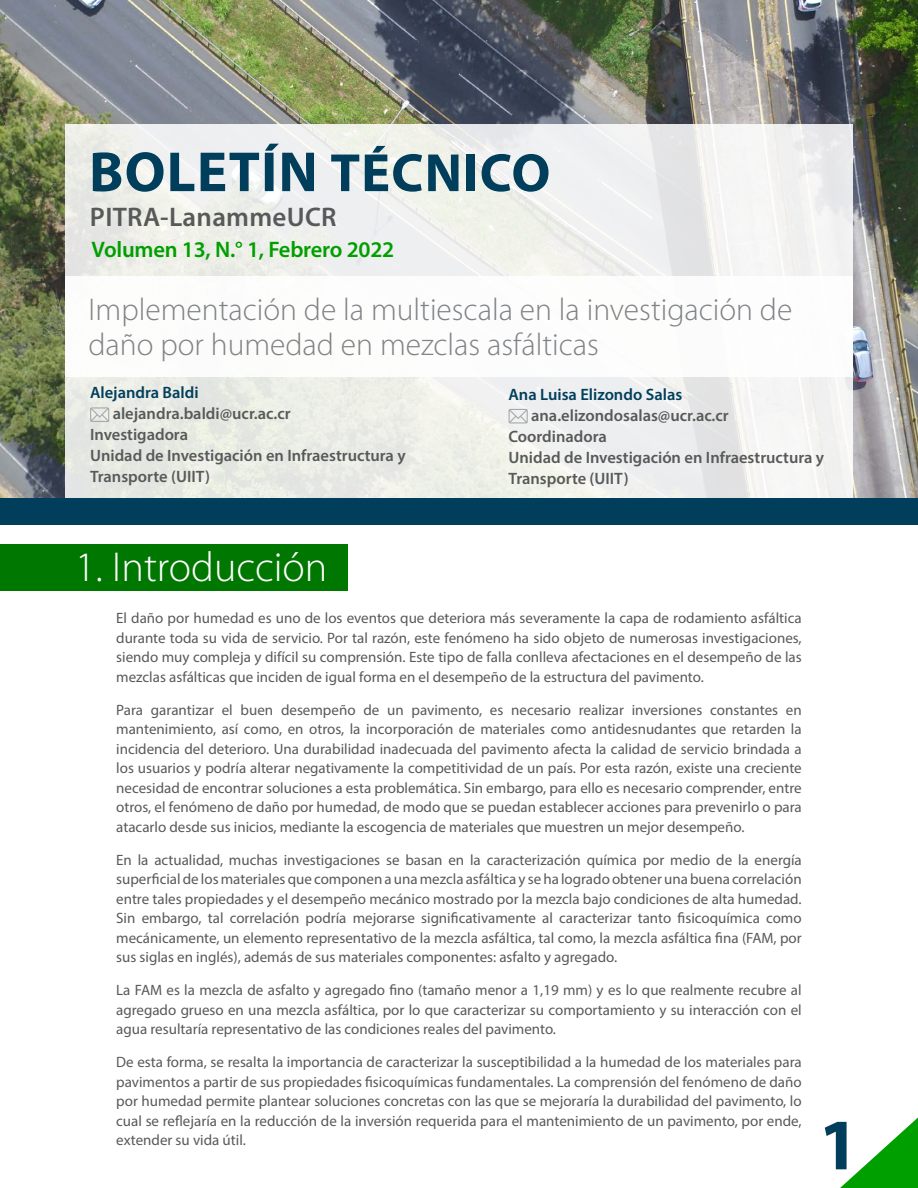
<style>
.page{position:relative;width:918px;height:1188px;background:#fff}
.page>*{position:absolute;margin:0;border:0;box-sizing:border-box;transform-origin:0 0}
.t1{font:700 73.05px "Myriad Pro";color:#003e5b}
.t2{font:700 57px "Myriad Pro";letter-spacing:.02em;color:#003e5b}
.t3{font:300 42px "Myriad Pro";color:#fff}
.t4{font:300 31.5px/34.5px "Myriad Pro";color:#808285}
.t5{font:600 27px "Myriad Pro";letter-spacing:.01em;color:#575a58}
.t6{font:600 22.5px "Myriad Pro";letter-spacing:-.01em;color:#009f00}
.t7{font:600 16.5px/21px "Myriad Pro";color:#575a58}
.t8{font:600 16.5px "Myriad Pro";color:#003e5b}
.t9{font:15px/19.5px "Myriad Pro";color:#575a58;text-align:justify}
.s1{font-size:54.3px}
</style>
<div class="page">
<svg style="left:840px;top:1118px;width:78px;height:70px"></svg>
<img style="left:0;top:0;width:918px;height:498px">
<svg style="left:65px;top:124px;width:788px;height:374px;fill:#eeefed"></svg>
<div style="left:65px;top:276px;width:788px;height:100px;background:#fff"></div>
<svg style="left:90px;top:407px;width:19px;height:15px"></svg>
<svg style="left:509px;top:409px;width:19px;height:15px"></svg>
<div style="left:0;top:498px;width:918px;height:27px;background:#003e5b"></div>
<div style="left:0;top:544px;width:348px;height:47px;background:#070"></div>
<h2 class="t2" style="left:89px;top:135px;width:463px">BOLETÍN <span class="s1">TÉCNICO</span></h2>
<h3 class="t5" style="left:90px;top:199px;width:248px">PITRA-LanammeUCR</h3>
<h3 class="t6" style="left:92px;top:235px;width:304px">Volumen 13, N.° 1, Febrero 2022</h3>
<h3 class="t4" style="left:88px;top:293px;width:705px">Implementación de la multiescala en la investigación de daño por humedad en mezclas asfálticas</h3>
<p class="t8" style="left:90px;top:382px;width:110px">Alejandra Baldi</p>
<p class="t7" style="left:90px;top:403px;width:317px;text-indent:23px">alejandra.baldi@ucr.ac.cr<br>Investigadora<br>Unidad de Investigación en Infraestructura y<br>Transporte (UIIT)</p>
<p class="t8" style="left:509px;top:383px;width:175px">Ana Luisa Elizondo Salas</p>
<p class="t7" style="left:509px;top:404px;width:317px;text-indent:23px">ana.elizondosalas@ucr.ac.cr<br>Coordinadora<br>Unidad de Investigación en Infraestructura y<br>Transporte (UIIT)</p>
<h3 class="t3" style="left:75px;top:544px;width:254px">1. Introducción</h3>
<p class="t9" style="left:116px;top:608px;width:687px">El daño por humedad es uno de los eventos que deteriora más severamente la capa de rodamiento asfáltica durante toda su vida de servicio. Por tal razón, este fenómeno ha sido objeto de numerosas investigaciones, siendo muy compleja y difícil su comprensión. Este tipo de falla conlleva afectaciones en el desempeño de las mezclas asfálticas que inciden de igual forma en el desempeño de la estructura del pavimento.</p>
<p class="t9" style="left:116px;top:700px;width:687px">Para garantizar el buen desempeño de un pavimento, es necesario realizar inversiones constantes en mantenimiento, así como, en otros, la incorporación de materiales como antidesnudantes que retarden la incidencia del deterioro. Una durabilidad inadecuada del pavimento afecta la calidad de servicio brindada a los usuarios y podría alterar negativamente la competitividad de un país. Por esta razón, existe una creciente necesidad de encontrar soluciones a esta problemática. Sin embargo, para ello es necesario comprender, entre otros, el fenómeno de daño por humedad, de modo que se puedan establecer acciones para prevenirlo o para atacarlo desde sus inicios, mediante la escogencia de materiales que muestren un mejor desempeño.</p>
<p class="t9" style="left:116px;top:850px;width:687px">En la actualidad, muchas investigaciones se basan en la caracterización química por medio de la energía superficial de los materiales que componen a una mezcla asfáltica y se ha logrado obtener una buena correlación entre tales propiedades y el desempeño mecánico mostrado por la mezcla bajo condiciones de alta humedad.<br>Sin embargo, tal correlación podría mejorarse significativamente al caracterizar tanto fisicoquímica como mecánicamente, un elemento representativo de la mezcla asfáltica, tal como, la mezcla asfáltica fina (FAM, por sus siglas en inglés), además de sus materiales componentes: asfalto y agregado.</p>
<p class="t9" style="left:116px;top:980px;width:687px">La FAM es la mezcla de asfalto y agregado fino (tamaño menor a 1,19 mm) y es lo que realmente recubre al agregado grueso en una mezcla asfáltica, por lo que caracterizar su comportamiento y su interacción con el agua resultaría representativo de las condiciones reales del pavimento.</p>
<p class="t9" style="left:116px;top:1052px;width:687px">De esta forma, se resalta la importancia de caracterizar la susceptibilidad a la humedad de los materiales para pavimentos a partir de sus propiedades fisicoquímicas fundamentales. La comprensión del fenómeno de daño por humedad permite plantear soluciones concretas con las que se mejoraría la durabilidad del pavimento, lo cual se reflejaría en la reducción de la inversión requerida para el mantenimiento de un pavimento, por ende, extender su vida útil.</p>
<h1 class="t1" style="left:819px;top:1097px;width:42px">1</h1>
</div>
